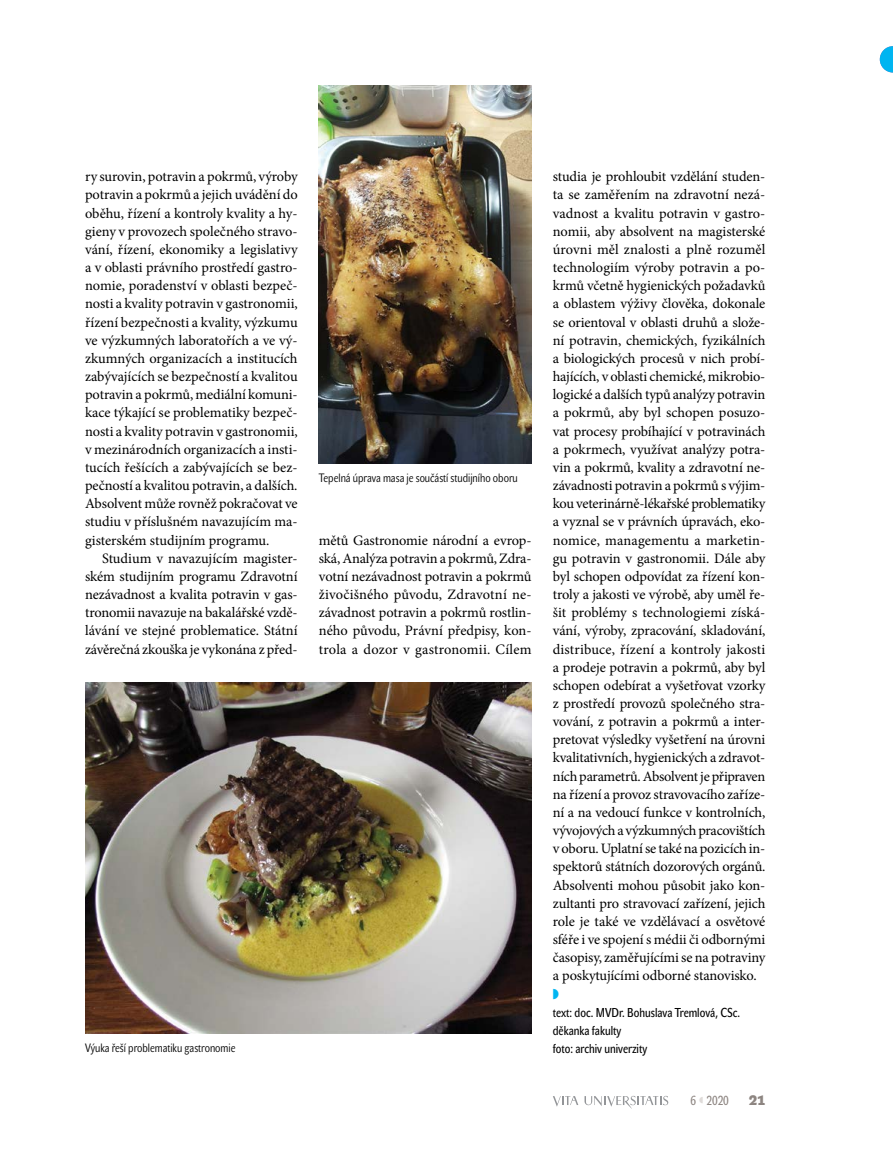
<style>
.page{position:relative;width:893px;height:1149px;background:#fff}
.page>*{position:absolute;margin:0;border:0;box-sizing:border-box;transform-origin:0 0}
.Normální{font:14.4px/18.1px "Minion Pro";letter-spacing:-.005em;color:#000;text-align:justify}
.t1{font:700 13.5px "John Sans Heavy Pro";color:#8d8581}
.t2{font:12.9px "John Sans Cond Text Pro";color:#8d8581}
.jmeno{font:12.75px "John Sans Cond Text Pro";color:#000}
.foto{font:12.75px "John Sans Cond Text Pro";color:#000}
.popisek{font:12px "John Sans Cond Lite Pro";color:#000}
</style>
<div class="page">
<svg style="left:553px;top:1096px;width:25px;height:10px"></svg>
<svg style="left:584px;top:1095px;width:84px;height:13px"></svg>
<svg style="left:880px;top:46px;width:13px;height:26px"></svg>
<img style="left:319px;top:85px;width:212px;height:378px">
<img style="left:85px;top:682px;width:446px;height:351px">
<p class="Normální" style="left:85px;top:167px;width:214px">ry surovin, potravin a pokrmů, výroby potravin a pokrmů a jejich uvádění do oběhu, řízení a kontroly kvality a hy&shy;gieny v provozech společného stravo&shy;vání, řízení, ekonomiky a legislativy a v oblasti právního prostředí gastro&shy;nomie, poradenství v oblasti bezpeč&shy;nosti a kvality potravin v gastronomii, řízení bezpečnosti a kvality, výzkumu ve výzkumných laboratořích a ve vý&shy;zkumných organizacích a institucích zabývajících se bezpečností a kvalitou potravin a pokrmů, mediální komuni&shy;kace týkající se problematiky bezpeč&shy;nosti a kvality potravin v gastronomii, v mezinárodních organizacích a insti&shy;tucích řešících a zabývajících se bez&shy;pečností a kvalitou potravin, a dalších.<br>Absolvent může rovněž pokračovat ve studiu v příslušném navazujícím ma&shy;gisterském studijním programu.</p>
<p class="Normální" style="left:85px;top:549px;width:214px;text-indent:17px">Studium v navazujícím magister&shy;ském studijním programu Zdravotní nezávadnost a kvalita potravin v gas&shy;tronomii navazuje na bakalářské vzdě&shy;lávání ve stejné problematice. Státní závěrečná zkouška je vykonána z před-</p>
<p class="popisek" style="left:319px;top:470px;width:200px">Tepelná úprava masa je součástí studijního oboru</p>
<p class="Normální" style="left:319px;top:530px;width:214px">mětů Gastronomie národní a evrop&shy;ská, Analýza potravin a pokrmů, Zdra&shy;votní nezávadnost potravin a pokrmů živočišného původu, Zdravotní ne&shy;závadnost potravin a pokrmů rostlin&shy;ného původu, Právní předpisy, kon&shy;trola a dozor v gastronomii. Cílem</p>
<p class="popisek" style="left:85px;top:1040px;width:152px">Výuka řeší problematiku gastronomie</p>
<p class="Normální" style="left:553px;top:167px;width:214px">studia je prohloubit vzdělání studen&shy;ta se zaměřením na zdravotní nezá&shy;vadnost a kvalitu potravin v gastro&shy;nomii, aby absolvent na magisterské úrovni měl znalosti a plně rozuměl technologiím výroby potravin a po&shy;krmů včetně hygienických požadavků a oblastem výživy člověka, dokonale se orientoval v oblasti druhů a slože&shy;ní potravin, chemických, fyzikálních a biologických procesů v nich probí&shy;hajících, v oblasti chemické, mikrobio&shy;logické a dalších typů analýzy potravin a pokrmů, aby byl schopen posuzo&shy;vat procesy probíhající v potravinách a pokrmech, využívat analýzy potra&shy;vin a pokrmů, kvality a zdravotní ne&shy;závadnosti potravin a pokrmů s výjim&shy;kou veterinárně-lékařské problematiky a vyznal se v právních úpravách, eko&shy;nomice, managementu a marketin&shy;gu potravin v gastronomii. Dále aby byl schopen odpovídat za řízení kon&shy;troly a jakosti ve výrobě, aby uměl ře&shy;šit problémy s technologiemi získá&shy;vání, výroby, zpracování, skladování, distribuce, řízení a kontroly jakosti a prodeje potravin a pokrmů, aby byl schopen odebírat a vyšetřovat vzorky z prostředí provozů společného stra&shy;vování, z potravin a pokrmů a inter&shy;pretovat výsledky vyšetření na úrovni kvalitativních, hygienických a zdravot&shy;ních parametrů. Absolvent je připraven na řízení a provoz stravovacího zaříze&shy;ní a na vedoucí funkce v kontrolních, vývojových a výzkumných pracovištích v oboru. Uplatní se také na pozicích in&shy;spektorů státních dozorových orgánů.<br>Absolventi mohou působit jako kon&shy;zultanti pro stravovací zařízení, jejich role je také ve vzdělávací a osvětové sféře i ve spojení s médii či odbornými časopisy, zaměřujícími se na potraviny a poskytujícími odborné stanovisko.</p>
<p class="jmeno" style="left:553px;top:1004px;width:189px">text: doc. MVDr. Bohuslava Tremlová, CSc.</p>
<p class="jmeno" style="left:553px;top:1022px;width:70px">děkanka fakulty</p>
<p class="foto" style="left:553px;top:1041px;width:96px">foto: archiv univerzity</p>
<p class="t2" style="left:690px;top:1092px;width:7px">6</p>
<p class="t1" style="left:749px;top:1092px;width:18px">21</p>
<p class="t2" style="left:706px;top:1092px;width:24px">2020</p>
</div>
